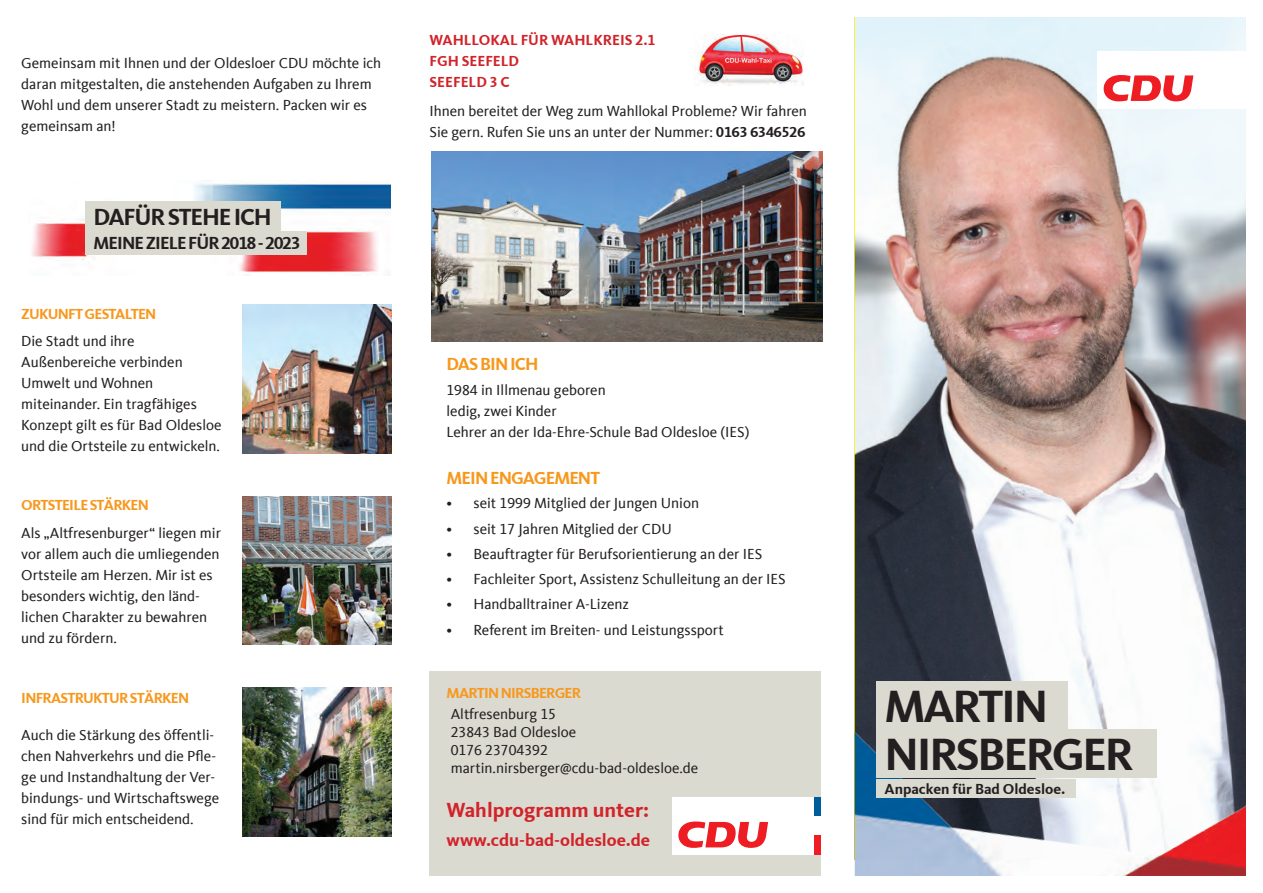
<style>
.page{position:relative;width:1263px;height:893px;background:#fff}
.page>*{position:absolute;margin:0;border:0;box-sizing:border-box;transform-origin:0 0}
.t1{font:700 46.5px/48px "CDU Kievit Tab";letter-spacing:-.05em;color:#231f20}
.t2{font:700 24px "CDU Kievit Tab";letter-spacing:-.05em;color:#231f20}
.t3{font:700 21px "CDU Kievit Tab";color:#d1232a}
.t4{font:700 18px "CDU Kievit Tab";letter-spacing:-.05em;color:#f7981d}
.t5{font:700 18px "CDU Kievit Tab";color:#d1232a}
.t6{font:700 18px "CDU Kievit Tab";letter-spacing:-.05em;color:#231f20}
.t7{font:15px/21px "CDU Kievit Tab";color:#231f20}
.t8{font:700 15px "CDU Kievit Tab";letter-spacing:-.05em;color:#f7981d}
.t9{font:700 15px/21px "CDU Kievit Tab";color:#d1232a}
.t10{font:700 15px "CDU Kievit Tab";color:#231f20}
.s1{font-weight:700}
</style>
<div class="page">
<img style="left:855px;top:17px;width:391px;height:702px">
<img style="left:855px;top:719px;width:391px;height:157px">
<div style="left:1097px;top:51px;width:149px;height:57px;background:#fff"></div>
<svg style="left:1103px;top:75px;width:90px;height:26px"></svg>
<img style="left:242px;top:305px;width:149px;height:148px">
<img style="left:242px;top:496px;width:149px;height:149px">
<img style="left:242px;top:687px;width:149px;height:149px">
<img style="left:31px;top:183px;width:359px;height:93px">
<div style="left:85px;top:202px;width:196px;height:29px;background:#dbdad1"></div>
<div style="left:85px;top:231px;width:221px;height:24px;background:#dbdad1"></div>
<div style="left:429px;top:672px;width:392px;height:204px;background:#dbdad1"></div>
<div style="left:672px;top:797px;width:149px;height:58px;background:#fff"></div>
<div style="left:814px;top:797px;width:7px;height:20px;background:#005d9c"></div>
<div style="left:814px;top:836px;width:7px;height:19px;background:#ee1d23"></div>
<svg style="left:678px;top:821px;width:90px;height:27px"></svg>
<img style="left:432px;top:152px;width:391px;height:189px">
<div style="left:876px;top:682px;width:191px;height:48px;background:#dbdad1"></div>
<div style="left:876px;top:730px;width:281px;height:48px;background:#dbdad1"></div>
<div style="left:876px;top:779px;width:200px;height:19px;background:#dbdad1"></div>
<img style="left:695px;top:35px;width:109px;height:51px">
<p class="t7" style="left:21px;top:52px;width:361px">Gemeinsam mit Ihnen und der Oldesloer CDU möchte ich daran mitgestalten, die anstehenden Aufgaben zu Ihrem Wohl und dem unserer Stadt zu meistern. Packen wir es gemeinsam an!</p>
<h2 class="t2" style="left:94px;top:203px;width:180px">DAFÜR STEHE ICH</h2>
<p class="t6" style="left:94px;top:233px;width:208px">MEINE ZIELE FÜR 2018 - 2023</p>
<p class="t8" style="left:21px;top:306px;width:137px">ZUKUNFT GESTALTEN</p>
<p class="t7" style="left:21px;top:331px;width:202px">Die Stadt und ihre<br>Außenbereiche verbinden<br>Umwelt und Wohnen miteinander. Ein tragfähiges<br>Konzept gilt es für Bad Oldesloe und die Ortsteile zu entwickeln.</p>
<p class="t8" style="left:21px;top:496px;width:129px">ORTSTEILE STÄRKEN</p>
<p class="t7" style="left:21px;top:522px;width:201px">Als „Altfresenburger“ liegen mir vor allem auch die umliegenden<br>Ortsteile am Herzen. Mir ist es besonders wichtig, den länd&shy;lichen Charakter zu bewahren und zu fördern.</p>
<p class="t8" style="left:21px;top:689px;width:169px">INFRASTRUKTUR STÄRKEN</p>
<p class="t7" style="left:21px;top:724px;width:199px">Auch die Stärkung des öffentli&shy;chen Nahverkehrs und die Pfle&shy;ge und Instandhaltung der Ver&shy;bindungs- und Wirtschaftswege sind für mich entscheidend.</p>
<p class="t9" style="left:429px;top:29px;width:227px">WAHLLOKAL FÜR WAHLKREIS 2.1<br>FGH SEEFELD<br>SEEFELD 3 C</p>
<p class="t7" style="left:429px;top:101px;width:379px">Ihnen bereitet der Weg zum Wahllokal Probleme? Wir fahren<br>Sie gern. Rufen Sie uns an unter der Nummer: <span class="s1">0163 6346526</span></p>
<p class="t4" style="left:446px;top:353px;width:94px">DAS BIN ICH</p>
<p class="t7" style="left:446px;top:380px;width:304px">1984 in Illmenau geboren<br>ledig, zwei Kinder<br>Lehrer an der Ida-Ehre-Schule Bad Oldesloe (IES)</p>
<p class="t4" style="left:446px;top:467px;width:155px">MEIN ENGAGEMENT</p>
<p class="t7" style="left:446px;top:493px;width:254px">• seit 1999 Mitglied der Jungen Union</p>
<p class="t7" style="left:446px;top:518px;width:227px">• seit 17 Jahren Mitglied der CDU</p>
<p class="t7" style="left:446px;top:543px;width:317px">• Beauftragter für Berufsorientierung an der IES</p>
<p class="t7" style="left:446px;top:569px;width:341px">• Fachleiter Sport, Assistenz Schulleitung an der IES</p>
<p class="t7" style="left:446px;top:594px;width:184px">• Handballtrainer A-Lizenz</p>
<p class="t7" style="left:446px;top:619px;width:279px">• Referent im Breiten- und Leistungssport</p>
<p class="t8" style="left:446px;top:684px;width:136px">MARTIN NIRSBERGER</p>
<p class="t7" style="left:451px;top:705px;width:249px;line-height:18px">Altfresenburg 15<br>23843 Bad Oldesloe<br>0176 23704392 martin.nirsberger@cdu-bad-oldesloe.de</p>
<h3 class="t3" style="left:446px;top:797px;width:204px">Wahlprogramm unter:</h3>
<p class="t5" style="left:446px;top:830px;width:205px">www.cdu-bad-oldesloe.de</p>
<h1 class="t1" style="left:884px;top:682px;width:250px">MARTIN<br>NIRSBERGER</h1>
<p class="t10" style="left:884px;top:780px;width:182px">Anpacken für Bad Oldesloe.</p>
</div>
